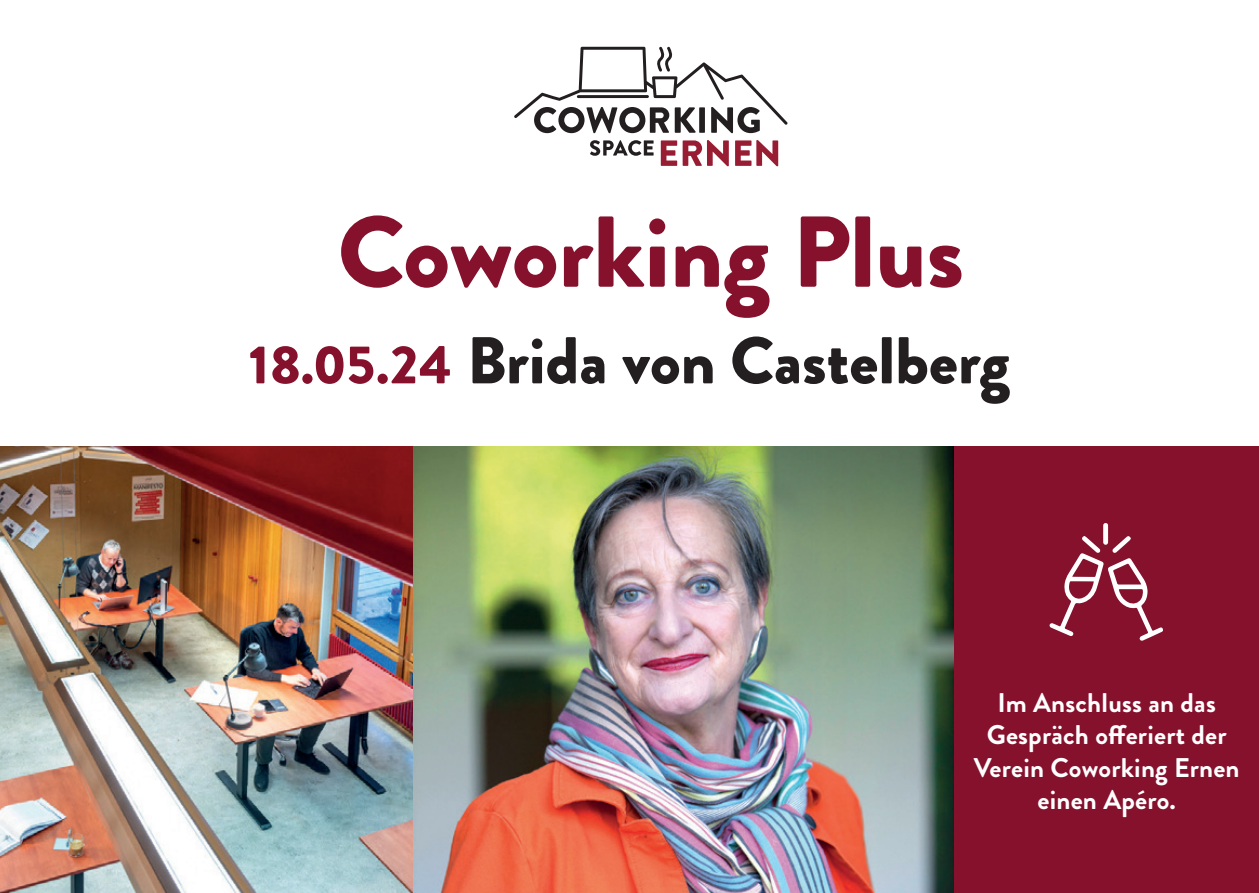
<style>
.page{position:relative;width:1259px;height:893px;background:#fff}
.page>*{position:absolute;margin:0;border:0;box-sizing:border-box;transform-origin:0 0}
.t1{font:900 100.5px "Brandon Grotesque";color:#85112c}
.t2{font:900 66px "Brandon Grotesque";color:#231f20}
.t3{font:700 27px/32.4px "Brandon Grotesque";letter-spacing:.01em;color:#fff;text-align:center}
.s1{font-size:54px;color:#85112c}
</style>
<div class="page">
<img style="left:0;top:446px;width:413px;height:447px">
<img style="left:413px;top:446px;width:541px;height:447px">
<svg style="left:590px;top:140px;width:63px;height:16px"></svg>
<svg style="left:661px;top:140px;width:68px;height:26px"></svg>
<svg style="left:735px;top:140px;width:43px;height:26px"></svg>
<svg style="left:514px;top:47px;width:273px;height:86px"></svg>
<div style="left:954px;top:446px;width:305px;height:447px;background:#85112c"></div>
<svg style="left:1049px;top:523px;width:114px;height:118px"></svg>
<h1 class="t1" style="left:338px;top:181px;width:628px">Coworking Plus</h1>
<h2 class="t2" style="left:249px;top:314px;width:762px"><span class="s1">18.05.24</span> Brida von Castelberg</h2>
<p class="t3" style="left:974px;top:687px;width:267px">Im Anschluss an das<br>Gespräch offeriert der<br>Verein Coworking Ernen einen Apéro.</p>
</div>
